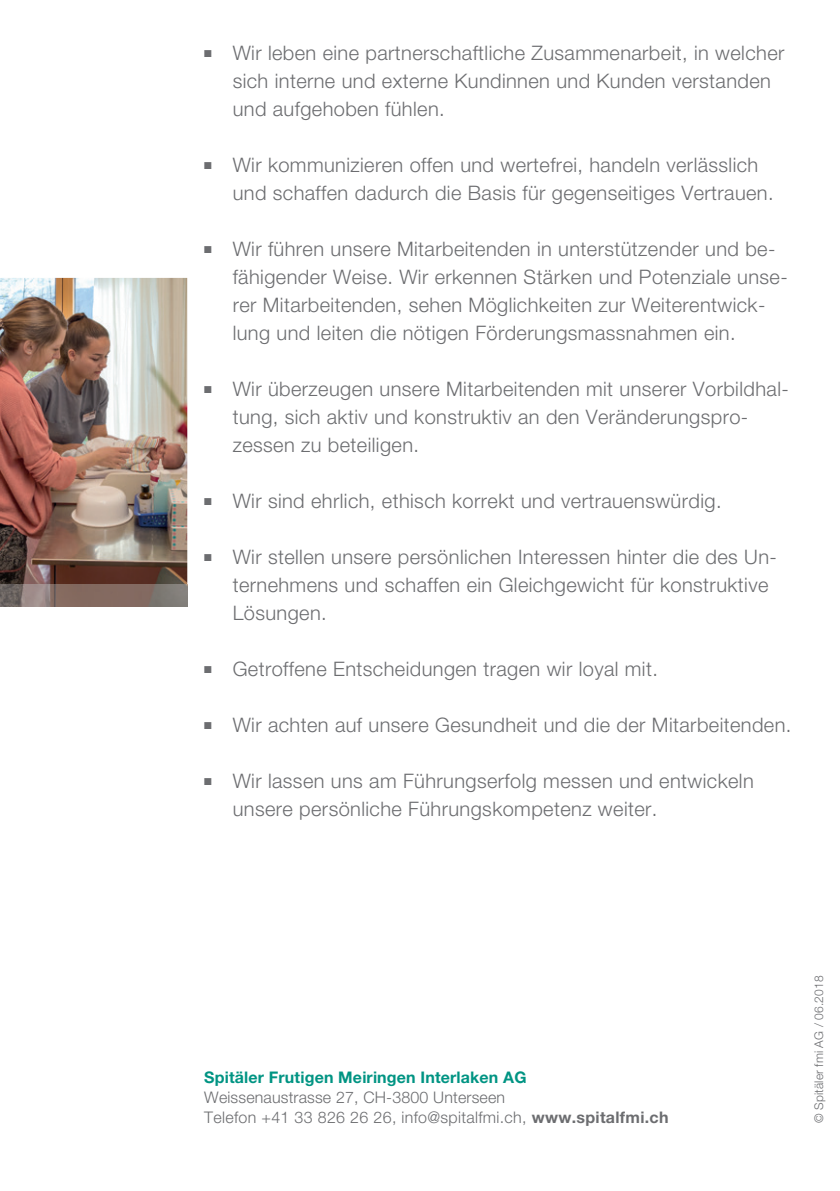
<style>
.page{position:relative;width:840px;height:1191px;background:#fff}
.page>*{position:absolute;margin:0;border:0;box-sizing:border-box;transform-origin:0 0}
.t1{font:300 20px/28px "Helvetica Neue LT Std";letter-spacing:.02em;color:#6c6d70}
.t2{font:300 16px/20px "Helvetica Neue LT Std";letter-spacing:.01em;color:#6c6d70}
.t3{font:700 16px "Helvetica Neue LT Std";letter-spacing:.01em;color:#009483}
.t4{font:300 12px "Helvetica Neue LT Std";letter-spacing:.01em;color:#6c6d70}
.s1{font-weight:700}
</style>
<div class="page">
<img style="left:0;top:278px;width:187px;height:306px">
<img style="left:0;top:584px;width:187px;height:23px">
<p class="t1" style="left:232px;top:38px;width:553px;text-indent:-28px">■ Wir leben eine partnerschaftliche Zusammenarbeit, in welcher sich interne und externe Kundinnen und Kunden verstanden und aufgehoben fühlen.</p>
<p class="t1" style="left:232px;top:150px;width:542px;text-indent:-28px">■ Wir kommunizieren offen und wertefrei, handeln verlässlich und schaffen dadurch die Basis für gegenseitiges Vertrauen.</p>
<p class="t1" style="left:232px;top:234px;width:556px;text-indent:-28px">■ Wir führen unsere Mitarbeitenden in unterstützender und be&shy;fähigender Weise. Wir erkennen Stärken und Potenziale unse&shy;rer Mitarbeitenden, sehen Möglichkeiten zur Weiterentwick&shy;lung und leiten die nötigen Förderungsmassnahmen ein.</p>
<p class="t1" style="left:232px;top:374px;width:557px;text-indent:-28px">■ Wir überzeugen unsere Mitarbeitenden mit unserer Vorbildhal&shy;tung, sich aktiv und konstruktiv an den Veränderungspro&shy;zessen zu beteiligen.</p>
<p class="t1" style="left:204px;top:486px;width:518px">■ Wir sind ehrlich, ethisch korrekt und vertrauenswürdig.</p>
<p class="t1" style="left:232px;top:542px;width:545px;text-indent:-28px">■ Wir stellen unsere persönlichen Interessen hinter die des Un&shy;ternehmens und schaffen ein Gleichgewicht für konstruktive<br>Lösungen.</p>
<p class="t1" style="left:204px;top:654px;width:455px">■ Getroffene Entscheidungen tragen wir loyal mit.</p>
<p class="t1" style="left:204px;top:710px;width:588px">■ Wir achten auf unsere Gesundheit und die der Mitarbeitenden.</p>
<p class="t1" style="left:232px;top:766px;width:522px;text-indent:-28px">■ Wir lassen uns am Führungserfolg messen und entwickeln unsere persönliche Führungskompetenz weiter.</p>
<p class="t3" style="left:204px;top:1067px;width:323px">Spitäler Frutigen Meiringen Interlaken AG</p>
<p class="t2" style="left:204px;top:1087px;width:465px">Weissenaustrasse 27, CH-3800 Unterseen<br>Telefon +41 33 826 26 26, info@spitalfmi.ch, <span class="s1">www.spitalfmi.ch</span></p>
<p class="t4" style="left:811px;top:1123px;width:149px;rotate:-90deg">© Spitäler fmi AG / 06.2018</p>
</div>
